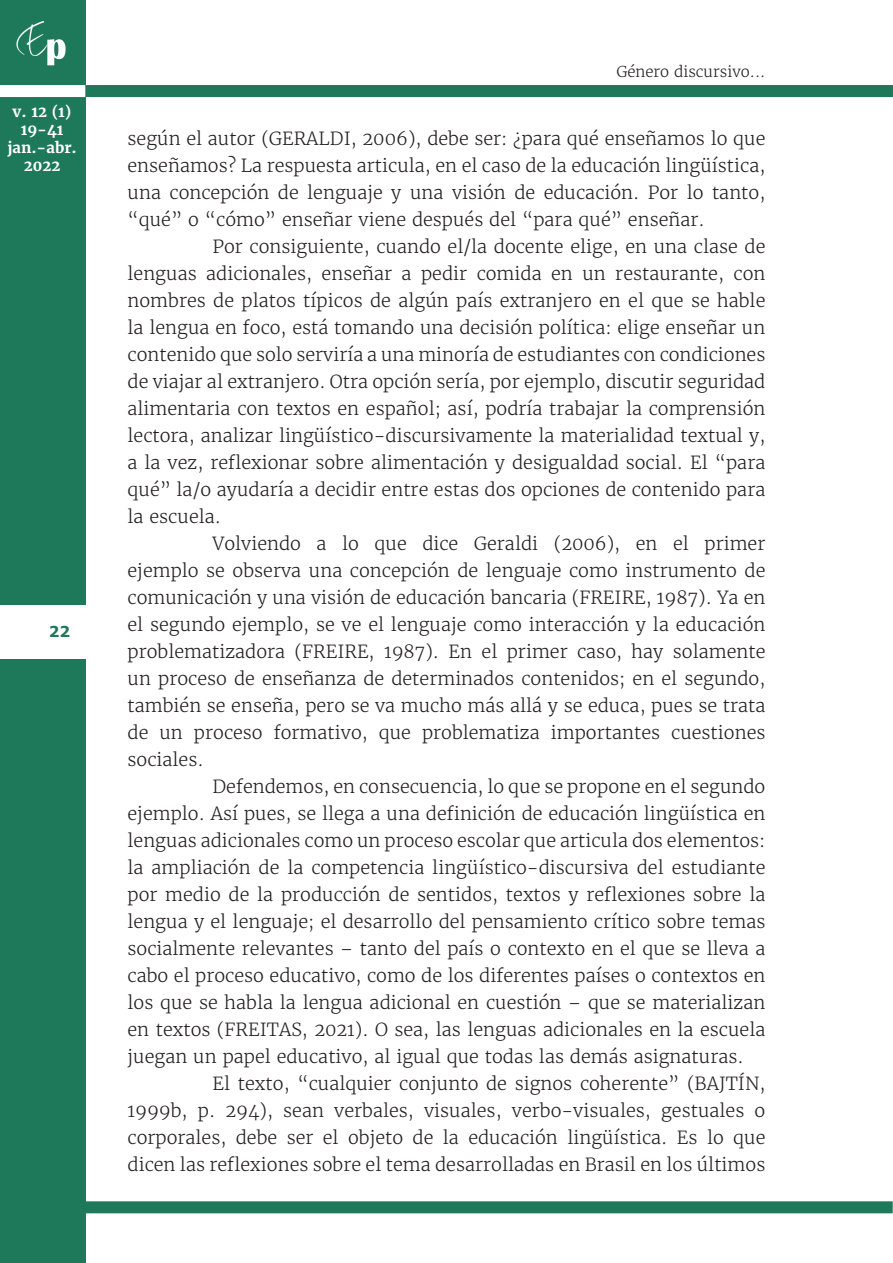
<style>
.page{position:relative;width:893px;height:1263px;background:#fff}
.page>*{position:absolute;margin:0;border:0;box-sizing:border-box;transform-origin:0 0}
.Corpo_do_artigo{font:300 18px/27px "Merriweather";color:#231f20;text-align:justify}
.t1{font:700 15px/18px "Merriweather";color:#fff;text-align:center}
.t2{font:300 15px "Merriweather";color:#231f20}
.t3{font:700 15px "Verdana";color:#1e785a}
</style>
<div class="page">
<div style="left:0;top:0;width:85px;height:1263px;background:#1e785a"></div>
<img style="left:16px;top:21px;width:50px;height:45px">
<div style="left:85px;top:85px;width:808px;height:12px;background:#1e785a"></div>
<div style="left:0;top:85px;width:85px;height:12px;background:#fff"></div>
<div style="left:0;top:605px;width:85px;height:53px;background:#fff"></div>
<div style="left:84px;top:1201px;width:809px;height:12px;background:#1e785a"></div>
<p class="t1" style="left:7px;top:103px;width:71px">v. 12 (1)<br>19-41 jan.-abr.<br>2022</p>
<p class="t3" style="left:49px;top:622px;width:23px">22</p>
<p class="t2" style="left:616px;top:62px;width:151px">Género discursivo...</p>
<p class="Corpo_do_artigo" style="left:128px;top:125px;width:639px">según el autor (GERALDI, 2006), debe ser: ¿para qué enseñamos lo que enseñamos? La respuesta articula, en el caso de la educación lingüística, una concepción de lenguaje y una visión de educación. Por lo tanto, “qué” o “cómo” enseñar viene después del “para qué” enseñar.</p>
<p class="Corpo_do_artigo" style="left:128px;top:233px;width:639px;text-indent:85px">Por consiguiente, cuando el/la docente elige, en una clase de lenguas adicionales, enseñar a pedir comida en un restaurante, con nombres de platos típicos de algún país extranjero en el que se hable la lengua en foco, está tomando una decisión política: elige enseñar un contenido que solo serviría a una minoría de estudiantes con condiciones de viajar al extranjero. Otra opción sería, por ejemplo, discutir seguridad alimentaria con textos en español; así, podría trabajar la comprensión lectora, analizar lingüístico-discursivamente la materialidad textual y, a la vez, reflexionar sobre alimentación y desigualdad social. El “para qué” la/o ayudaría a decidir entre estas dos opciones de contenido para la escuela.</p>
<p class="Corpo_do_artigo" style="left:128px;top:530px;width:639px;text-indent:85px">Volviendo a lo que dice Geraldi (2006), en el primer ejemplo se observa una concepción de lenguaje como instrumento de comunicación y una visión de educación bancaria (FREIRE, 1987). Ya en el segundo ejemplo, se ve el lenguaje como interacción y la educación problematizadora (FREIRE, 1987). En el primer caso, hay solamente un proceso de enseñanza de determinados contenidos; en el segundo, también se enseña, pero se va mucho más allá y se educa, pues se trata de un proceso formativo, que problematiza importantes cuestiones sociales.</p>
<p class="Corpo_do_artigo" style="left:128px;top:773px;width:639px;text-indent:85px">Defendemos, en consecuencia, lo que se propone en el segundo ejemplo. Así pues, se llega a una definición de educación lingüística en lenguas adicionales como un proceso escolar que articula dos elementos: la ampliación de la competencia lingüístico-discursiva del estudiante por medio de la producción de sentidos, textos y reflexiones sobre la lengua y el lenguaje; el desarrollo del pensamiento crítico sobre temas socialmente relevantes – tanto del país o contexto en el que se lleva a cabo el proceso educativo, como de los diferentes países o contextos en los que se habla la lengua adicional en cuestión – que se materializan en textos (FREITAS, 2021). O sea, las lenguas adicionales en la escuela juegan un papel educativo, al igual que todas las demás asignaturas.</p>
<p class="Corpo_do_artigo" style="left:128px;top:1070px;width:639px;text-indent:85px">El texto, “cualquier conjunto de signos coherente” (BAJTÍN, 1999b, p. 294), sean verbales, visuales, verbo-visuales, gestuales o corporales, debe ser el objeto de la educación lingüística. Es lo que dicen las reflexiones sobre el tema desarrolladas en Brasil en los últimos</p>
</div>
